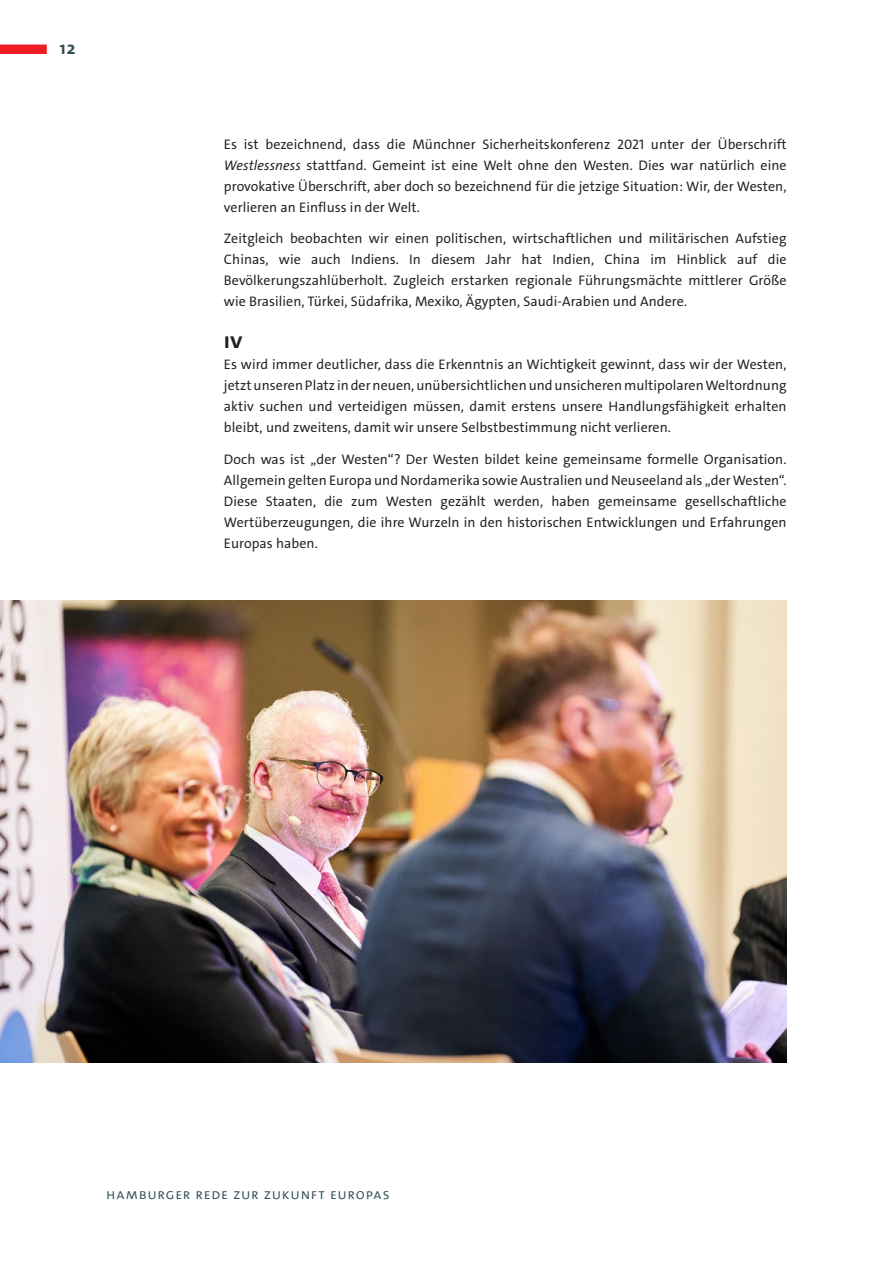
<style>
.page{position:relative;width:893px;height:1263px;background:#fff}
.page>*{position:absolute;margin:0;border:0;box-sizing:border-box;transform-origin:0 0}
.t1{font:22.5px "The Sans UHH Bold Caps";color:#231f20}
.t2{font:18px "The Sans UHH Bold Caps";color:#314e58}
.t3{font:15px "The Sans UHH Semi Light Caps";letter-spacing:.045em;color:#314e58}
.Fließ_Block{font:13.95px/21px "The Sans UHH";letter-spacing:.005em;color:#231f20;text-align:justify}
.s1{font-style:italic}
</style>
<div class="page">
<div style="left:0;top:45px;width:47px;height:9px;background:#ee1d23"></div>
<img style="left:0;top:600px;width:786px;height:462px">
<p class="t2" style="left:60px;top:36px;width:17px">12</p>
<p class="Fließ_Block" style="left:224px;top:133px;width:564px">Es ist bezeichnend, dass die Münchner Sicherheitskonferenz 2021 unter der Überschrift <span class="s1">Westlessness</span> stattfand. Gemeint ist eine Welt ohne den Westen. Dies war natürlich eine provokative Überschrift, aber doch so bezeichnend für die jetzige Situation: Wir, der Westen, verlieren an Einfluss in der Welt.</p>
<p class="Fließ_Block" style="left:224px;top:228px;width:564px">Zeitgleich beobachten wir einen politischen, wirtschaftlichen und militärischen Aufstieg Chinas, wie auch Indiens. In diesem Jahr hat Indien, China im Hinblick auf die Bevölkerungszahlüberholt. Zugleich erstarken regionale Führungsmächte mittlerer Größe wie Brasilien, Türkei, Südafrika, Mexiko, Ägypten, Saudi-Arabien und Andere.</p>
<h3 class="t1" style="left:224px;top:326px;width:20px">IV</h3>
<p class="Fließ_Block" style="left:224px;top:354px;width:564px">Es wird immer deutlicher, dass die Erkenntnis an Wichtigkeit gewinnt, dass wir der Westen, jetzt unseren Platz in der neuen, unübersichtlichen und unsicheren multipolaren Weltordnung aktiv suchen und verteidigen müssen, damit erstens unsere Handlungsfähigkeit erhalten bleibt, und zweitens, damit wir unsere Selbstbestimmung nicht verlieren.</p>
<p class="Fließ_Block" style="left:224px;top:448px;width:564px">Doch was ist „der Westen“? Der Westen bildet keine gemeinsame formelle Organisation.<br>Allgemein gelten Europa und Nordamerika sowie Australien und Neuseeland als „der Westen“.<br>Diese Staaten, die zum Westen gezählt werden, haben gemeinsame gesellschaftliche Wertüberzeugungen, die ihre Wurzeln in den historischen Entwicklungen und Erfahrungen Europas haben.</p>
<p class="t3" style="left:106px;top:1184px;width:285px">HAMBURGER REDE ZUR ZUKUNFT EUROPAS</p>
</div>
